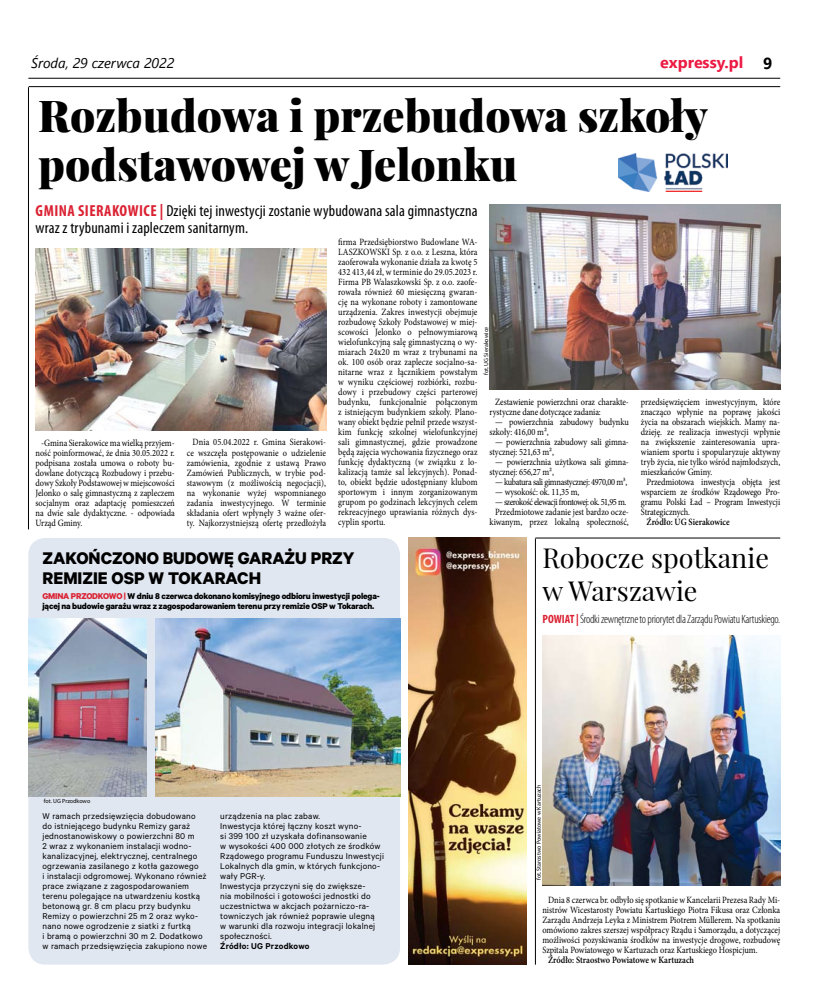
<style>
.page{position:relative;width:820px;height:993px;background:#fff}
.page>*{position:absolute;margin:0;border:0;box-sizing:border-box;transform-origin:0 0}
.t1{font:900 44px/49px "Playfair Display";color:#000}
.t2{font:27px/33px "Playfair Display";color:#000}
.t3{font:700 19px/19.3px "Calibre";color:#000}
.t4{font:condensed 16px/17px "Myriad Pro";letter-spacing:.01em;color:#000}
.t5{font:700 16px "Segoe UI";color:#ed1942}
.t6{font:italic 14px "Segoe UI";color:#000}
.t7{font:300 condensed 12px "Myriad Pro";letter-spacing:-.02em;color:#000}
.t8{font:700 condensed 12px "Myriad Pro";color:#db2233}
.t9{font:9.6px/10px "Minion Pro";color:#000;scale:.87 1}
.t10{font:600 9.6px "Minion Pro";color:#000;scale:.87 1}
.t11{font:9.6px "Minion Pro";letter-spacing:-.04em;color:#000;scale:.87 1}
.t12{font:9.5px/10px "Calibre";letter-spacing:.02em;color:#000}
.t13{font:700 9.5px/10px "Calibre";letter-spacing:-.02em;color:#000}
.t14{font:600 9.5px "Calibre";letter-spacing:.02em;color:#000}
.t15{font:700 9.5px "Calibre";color:#db2233}
.t16{font:6px "Myriad Pro";color:#000}
.s1{color:#000}
.s2{font-weight:700;color:#db2233}
.s3{color:#db2233}
</style>
<div class="page">
<hr style="left:28px;top:78px;width:752px;height:1px;background:#000">
<hr style="left:535px;top:537px;width:245px;height:1px;background:#000">
<hr style="left:535px;top:538px;width:1px;height:426px;background:#000">
<img style="left:542px;top:635px;width:238px;height:250px">
<hr style="left:29px;top:86px;width:751px;height:1px;background:#000">
<hr style="left:28px;top:87px;width:1px;height:442px;background:#000">
<img style="left:35px;top:248px;width:291px;height:182px">
<img style="left:489px;top:205px;width:291px;height:184px">
<div style="left:28px;top:537px;width:372px;height:427px;background:#e1e7f1;border-radius:17px"></div>
<img style="left:155px;top:618px;width:245px;height:178px">
<img style="left:28px;top:618px;width:118px;height:178px">
<img style="left:408px;top:537px;width:118px;height:427px">
<img style="left:618px;top:153px;width:109px;height:39px">
<h3 class="t6" style="left:31px;top:50px;width:144px">Środa, 29 czerwca 2022</h3>
<h3 class="t5" style="left:660px;top:48px;width:113px">expressy.pl <span class="s1">9</span></h3>
<h1 class="t1" style="left:38px;top:90px;width:671px">Rozbudowa i przebudowa szkoły podstawowej w Jelonku</h1>
<h3 class="t4" style="left:35px;top:201px;width:443px"><span class="s2">GMINA SIERAKOWICE |</span> Dzięki tej inwestycji zostanie wybudowana sala gimnastyczna wraz z trybunami i zapleczem sanitarnym.</h3>
<p class="t9" style="left:35px;top:437px;width:162px;text-align:justify;text-indent:6px">-Gmina Sierakowice ma wielką przyjem&shy;ność poinformować, że dnia 30.05.2022 r. podpisana została umowa o roboty bu&shy;dowlane dotyczącą Rozbudowy i przebu&shy;dowy Szkoły Podstawowej w miejscowości Jelonko o salę gimnastyczną z zapleczem socjalnym oraz adaptację pomieszczeń na dwie sale dydaktyczne. - odpowiada Urząd Gminy.</p>
<p class="t9" style="left:187px;top:437px;width:162px;text-align:center">Dnia 05.04.2022 r. Gmina Sierakowi&shy;ce wszczęła postępowanie o udzielenie zamówienia, zgodnie z ustawą Prawo Zamówień Publicznych, w trybie pod&shy;stawowym (z możliwością negocjacji), na wykonanie wyżej wspomnianego zadania inwestycyjnego. W terminie składania ofert wpłynęły 3 ważne ofer&shy;ty. Najkorzystniejszą ofertę przedłożyła</p>
<p class="t9" style="left:338px;top:237px;width:162px;text-align:justify">firma Przedsiębiorstwo Budowlane WA-LASZKOWSKI Sp. z o.o. z Leszna, która zaoferowała wykonanie działa za kwotę 5<br>432 413,44 zł, w terminie do 29.05.2023 r.<br>Firma PB Walaszkowski Sp. z o.o. zaofe&shy;rowała również 60 miesięczną gwaran&shy;cję na wykonane roboty i zamontowane urządzenia. Zakres inwestycji obejmuje rozbudowę Szkoły Podstawowej w miej&shy;scowości Jelonko o pełnowymiarową wielofunkcyjną salę gimnastyczną o wy&shy;miarach 24x20 m wraz z trybunami na ok. 100 osób oraz zaplecze socjalno-sa&shy;nitarne wraz z łącznikiem powstałym w wyniku częściowej rozbiórki, rozbu&shy;dowy i przebudowy części parterowej budynku, funkcjonalnie połączonym z istniejącym budynkiem szkoły. Plano&shy;wany obiekt będzie pełnił przede wszyst&shy;kim funkcję szkolnej wielofunkcyjnej sali gimnastycznej, gdzie prowadzone będą zajęcia wychowania fizycznego oraz funkcję dydaktyczną (w związku z lo&shy;kalizacją tamże sal lekcyjnych). Ponad&shy;to, obiekt będzie udostępniany klubom sportowym i innym zorganizowanym grupom po godzinach lekcyjnych celem rekreacyjnego uprawiania różnych dys&shy;cyplin sportu.</p>
<p class="t16" style="left:482px;top:375px;width:50px;rotate:-90deg">fot. UG Sierakowice</p>
<p class="t9" style="left:489px;top:396px;width:162px;text-indent:6px">Zestawienie powierzchni oraz charakte&shy;rystyczne dane dotyczące zadania:</p>
<p class="t9" style="left:489px;top:416px;width:162px;text-indent:6px">— powierzchnia zabudowy budynku szkoły: 416,00 m²,</p>
<p class="t9" style="left:489px;top:436px;width:162px;text-indent:6px">— powierzchnia zabudowy sali gimna&shy;stycznej: 521,63 m²,</p>
<p class="t9" style="left:489px;top:456px;width:162px;text-indent:6px">— powierzchnia użytkowa sali gimna&shy;stycznej: 656,27 m²,</p>
<p class="t11" style="left:495px;top:475px;width:153px">— kubatura sali gimnastycznej: 4970,00 m³,</p>
<p class="t9" style="left:495px;top:486px;width:98px">— wysokość: ok. 11,35 m,</p>
<p class="t9" style="left:489px;top:496px;width:162px;text-align:center">— szerokość elewacji frontowej: ok. 51,95 m.<br>Przedmiotowe zadanie jest bardzo ocze&shy;kiwanym, przez lokalną społeczność,</p>
<p class="t9" style="left:640px;top:396px;width:162px">przedsięwzięciem inwestycyjnym, które</p>
<p class="t9" style="left:640px;top:406px;width:162px">znacząco wpłynie na poprawę jakości</p>
<p class="t9" style="left:640px;top:416px;width:162px">życia na obszarach wiejskich. Mamy na-</p>
<p class="t9" style="left:640px;top:426px;width:162px">dzieję. ze realizacja inwestycji wpłynie</p>
<p class="t9" style="left:640px;top:436px;width:162px">na zwiększenie zainteresowania upra-</p>
<p class="t9" style="left:640px;top:446px;width:162px">wianiem sportu i spopularyzuje aktywny</p>
<p class="t9" style="left:640px;top:456px;width:162px">tryb życia, nie tylko wśród najmłodszych,</p>
<p class="t9" style="left:640px;top:466px;width:83px">mieszkańców Gminy.</p>
<p class="t9" style="left:646px;top:476px;width:155px">Przedmiotowa inwestycja objęta jest</p>
<p class="t9" style="left:640px;top:486px;width:162px">wsparciem ze środków Rządowego Pro-</p>
<p class="t9" style="left:640px;top:496px;width:162px">gramu Polski Ład – Program Inwestycji</p>
<p class="t9" style="left:640px;top:506px;width:58px">Strategicznych.</p>
<p class="t10" style="left:646px;top:514px;width:97px">Źródło: UG Sierakowice</p>
<h3 class="t3" style="left:43px;top:548px;width:313px">Zakończono budowę garażu przy<br>Remizie OSP w Tokarach</h3>
<p class="t15" style="left:43px;top:590px;width:12px">GMINA</p>
<p class="t15" style="left:71px;top:590px;width:12px">PRZOD</p>
<p class="t15" style="left:98px;top:590px;width:13px">KOWO</p>
<p class="t13" style="left:43px;top:590px;width:338px;text-indent:81px"><span class="s3">|</span> W dniu 8 czerwca dokonano komisyjnego odbioru inwestycji polega&shy;jącej na budowie garażu wraz z zagospodarowaniem terenu przy remizie OSP w Tokarach.</p>
<p class="t16" style="left:44px;top:797px;width:48px">fot. UG Przodkowo</p>
<p class="t12" style="left:43px;top:810px;width:166px">W ramach przedsięwzięcia dobudowano do istniejącego budynku Remizy garaż jednostanowiskowy o powierzchni 80 m<br>2 wraz z wykonaniem instalacji wodno&shy;kanalizacyjnej, elektrycznej, centralnego ogrzewania zasilanego z kotła gazowego<br>i instalacji odgromowej. Wykonano również prace związane z zagospodarowaniem terenu polegające na utwardzeniu kostką betonową gr. 8 cm placu przy budynku Remizy o powierzchni 25 m 2 oraz wyko&shy;nano nowe ogrodzenie z siatki z furtką<br>i bramą o powierzchni 30 m 2. Dodatkowo w ramach przedsięwzięcia zakupiono nowe</p>
<p class="t12" style="left:220px;top:810px;width:165px">urządzenia na plac zabaw.<br>Inwestycja której łączny koszt wyno-<br>si 399 100 zł uzyskała dofinansowanie<br>w wysokości 400 000 złotych ze środków Rządowego programu Funduszu Inwestycji Lokalnych dla gmin, w których funkcjono&shy;wały PGR-y.<br>Inwestycja przyczyni się do zwiększe-<br>nia mobilności i gotowości jednostki do uczestnictwa w akcjach pożarniczo-ra&shy;towniczych jak również poprawie ulegną<br>w warunki dla rozwoju integracji lokalnej społeczności.</p>
<p class="t14" style="left:220px;top:940px;width:91px">Źródło: UG Przodkowo</p>
<h2 class="t2" style="left:542px;top:540px;width:228px">Robocze spotkanie w Warszawie</h2>
<p class="t8" style="left:542px;top:611px;width:12px">POWIAT</p>
<p class="t7" style="left:576px;top:613px;width:205px"><span class="s2">|</span>Środki zewnętrzne to priorytet dla Zarządu Powiatu Kartuskiego.</p>
<p class="t16" style="left:535px;top:879px;width:97px;rotate:-90deg">fot. Starostwo Powiatowe w Kartuzach</p>
<p class="t9" style="left:542px;top:894px;width:275px;text-align:justify;text-indent:6px">Dnia 8 czerwca br. odbyło się spotkanie w Kancelarii Prezesa Rady Mi&shy;nistrów Wicestarosty Powiatu Kartuskiego Piotra Fikusa oraz Członka Zarządu Andrzeja Leyka z Ministrem Piotrem Müllerem. Na spotkaniu omówiono zakres szerszej współpracy Rządu i Samorządu, a dotyczącej możliwości pozyskiwania środków na inwestycje drogowe, rozbudowę Szpitala Powiatowego w Kartuzach oraz Kartuskiego Hospicjum.</p>
<p class="t10" style="left:548px;top:953px;width:169px">Źródło: Straostwo Powiatowe w Kartuzach</p>
</div>
